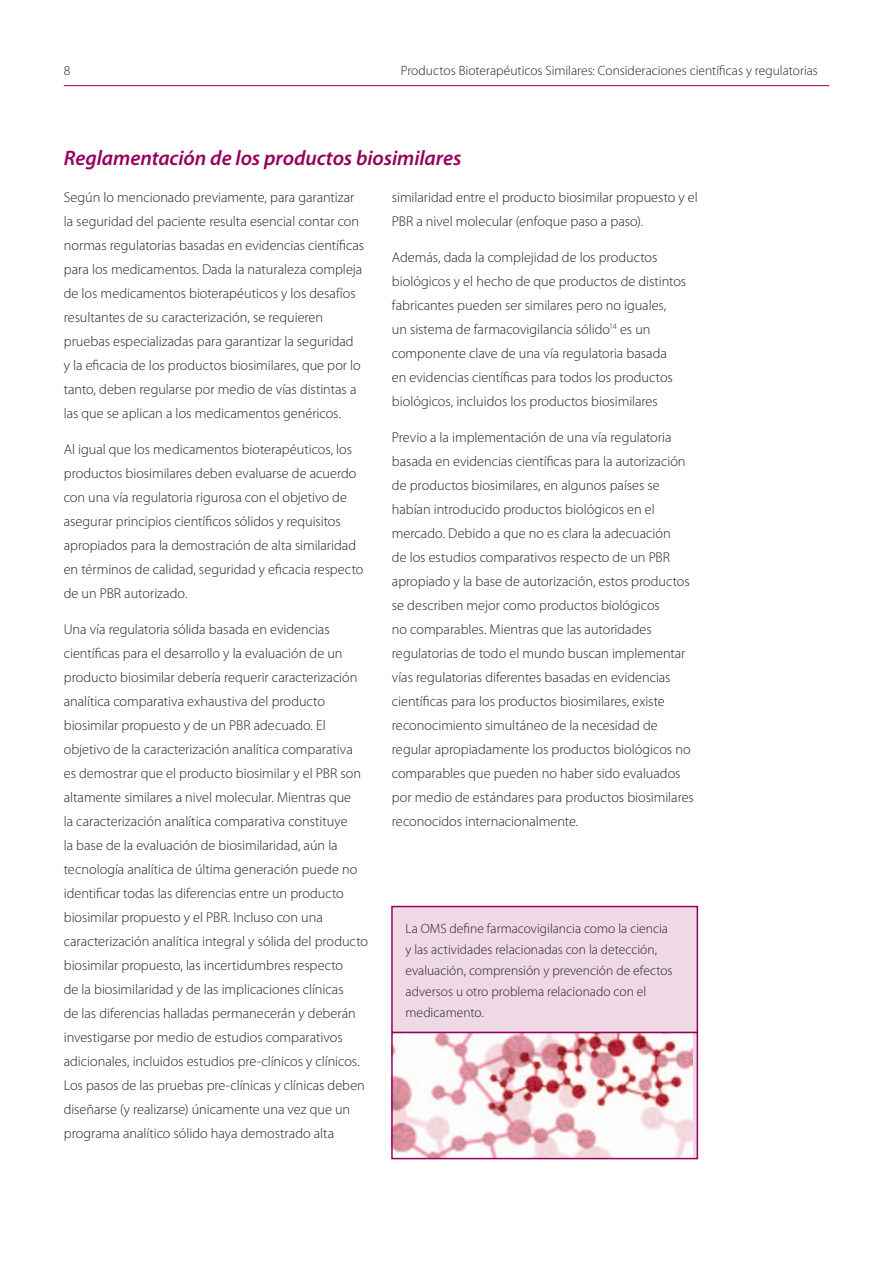
<style>
.page{position:relative;width:893px;height:1263px;background:#fff}
.page>*{position:absolute;margin:0;border:0;box-sizing:border-box;transform-origin:0 0}
.t1{font:italic 600 21px "Myriad Pro";letter-spacing:-.005em;color:#97015e}
.t2{font:300 14.25px/24px "Myriad Pro";letter-spacing:-.005em;color:#231f20}
.t3{font:300 13.5px/21px "Myriad Pro";color:#231f20}
</style>
<div class="page">
<hr style="left:64px;top:85px;width:765px;height:1px;background:#97015e">
<div style="left:392px;top:906px;width:305px;height:126px;background:#eed9e4"></div>
<div style="left:391px;top:906px;width:307px;height:127px;border:2px solid #97015e"></div>
<img style="left:394px;top:1035px;width:298px;height:121px">
<div style="left:391px;top:1032px;width:307px;height:127px;border:2px solid #97015e"></div>
<p class="t3" style="left:64px;top:60px;width:8px">8</p>
<p class="t3" style="left:401px;top:60px;width:419px">Productos Bioterapéuticos Similares: Consideraciones científicas y regulatorias</p>
<h1 class="t1" style="left:64px;top:144px;width:399px">Reglamentación de los productos biosimilares</h1>
<p class="t2" style="left:64px;top:185px;width:302px">Según lo mencionado previamente, para garantizar la seguridad del paciente resulta esencial contar con normas regulatorias basadas en evidencias científicas para los medicamentos. Dada la naturaleza compleja de los medicamentos bioterapéuticos y los desafíos resultantes de su caracterización, se requieren pruebas especializadas para garantizar la seguridad<br>y la eficacia de los productos biosimilares, que por lo tanto, deben regularse por medio de vías distintas a las que se aplican a los medicamentos genéricos.</p>
<p class="t2" style="left:64px;top:437px;width:301px">Al igual que los medicamentos bioterapéuticos, los productos biosimilares deben evaluarse de acuerdo con una vía regulatoria rigurosa con el objetivo de asegurar principios científicos sólidos y requisitos apropiados para la demostración de alta similaridad en términos de calidad, seguridad y eficacia respecto de un PBR autorizado.</p>
<p class="t2" style="left:64px;top:617px;width:306px">Una vía regulatoria sólida basada en evidencias científicas para el desarrollo y la evaluación de un producto biosimilar debería requerir caracterización analítica comparativa exhaustiva del producto biosimilar propuesto y de un PBR adecuado. El objetivo de la caracterización analítica comparativa es demostrar que el producto biosimilar y el PBR son altamente similares a nivel molecular. Mientras que<br>la caracterización analítica comparativa constituye<br>la base de la evaluación de biosimilaridad, aún la tecnología analítica de última generación puede no identificar todas las diferencias entre un producto biosimilar propuesto y el PBR. Incluso con una caracterización analítica integral y sólida del producto biosimilar propuesto, las incertidumbres respecto<br>de la biosimilaridad y de las implicaciones clínicas<br>de las diferencias halladas permanecerán y deberán investigarse por medio de estudios comparativos adicionales, incluidos estudios pre-clínicos y clínicos.<br>Los pasos de las pruebas pre-clínicas y clínicas deben diseñarse (y realizarse) únicamente una vez que un programa analítico sólido haya demostrado alta</p>
<p class="t2" style="left:392px;top:185px;width:307px">similaridad entre el producto biosimilar propuesto y el<br>PBR a nivel molecular (enfoque paso a paso).</p>
<p class="t2" style="left:392px;top:245px;width:296px">Además, dada la complejidad de los productos biológicos y el hecho de que productos de distintos fabricantes pueden ser similares pero no iguales,<br>un sistema de farmacovigilancia sólido<sup>14</sup> es un componente clave de una vía regulatoria basada<br>en evidencias científicas para todos los productos biológicos, incluidos los productos biosimilares</p>
<p class="t2" style="left:392px;top:425px;width:304px">Previo a la implementación de una vía regulatoria basada en evidencias científicas para la autorización de productos biosimilares, en algunos países se habían introducido productos biológicos en el mercado. Debido a que no es clara la adecuación<br>de los estudios comparativos respecto de un PBR apropiado y la base de autorización, estos productos se describen mejor como productos biológicos<br>no comparables. Mientras que las autoridades regulatorias de todo el mundo buscan implementar vías regulatorias diferentes basadas en evidencias científicas para los productos biosimilares, existe reconocimiento simultáneo de la necesidad de regular apropiadamente los productos biológicos no comparables que pueden no haber sido evaluados por medio de estándares para productos biosimilares reconocidos internacionalmente.</p>
<p class="t3" style="left:405px;top:917px;width:269px">La OMS define farmacovigilancia como la ciencia y las actividades relacionadas con la detección, evaluación, comprensión y prevención de efectos adversos u otro problema relacionado con el medicamento.</p>
</div>
